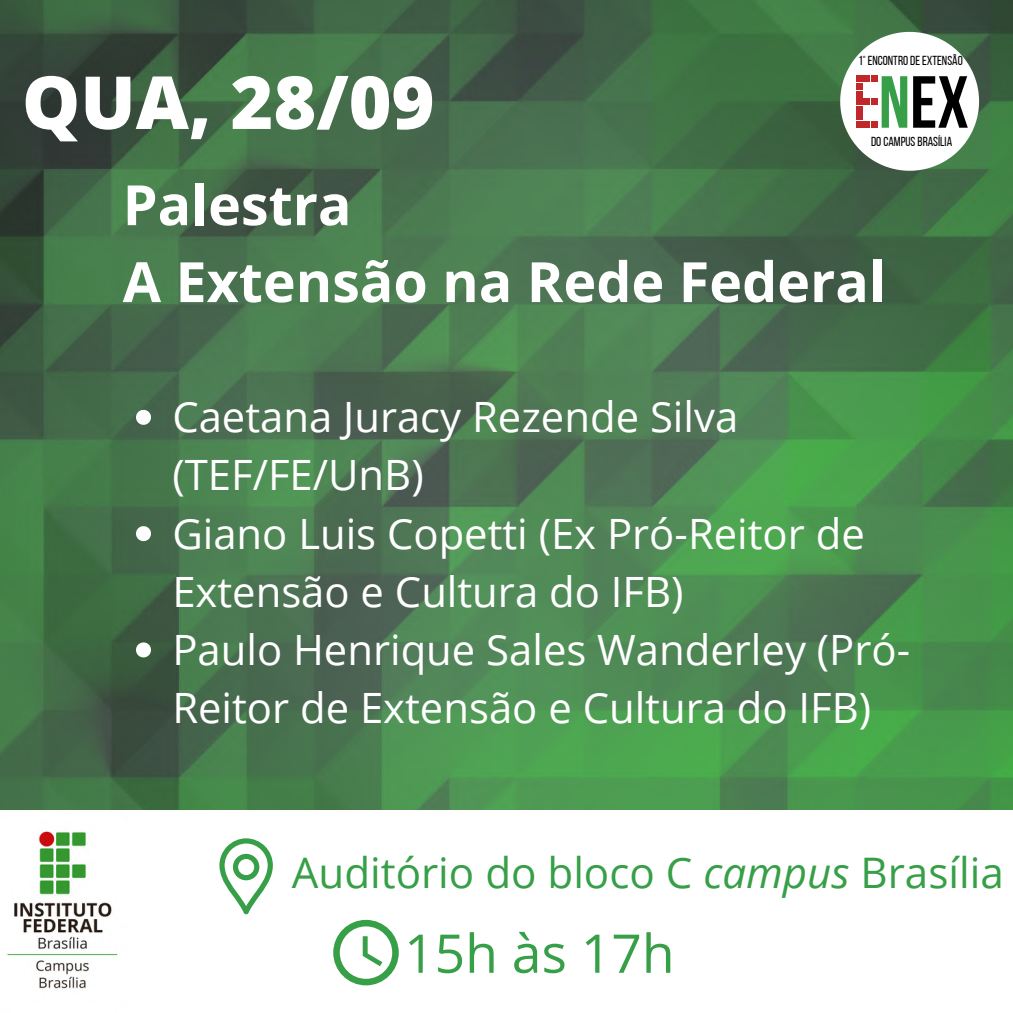
<style>
.page{position:relative;width:1013px;height:1013px;background:#fff}
.page>*{position:absolute;margin:0;border:0;box-sizing:border-box;transform-origin:0 0}
.t1{font:73.5px "Bebas Neue Cyrillic";color:#000}
.t2{font:800 73.25px "Open Sans";color:#fff}
.t3{font:700 55.5px/76.9px "Open Sans";color:#fff}
.t4{font:53.38px "Open Sans";color:#369f47}
.t5{font:42.12px "Open Sans";color:#369f47}
.t6{font:41.75px/58.1px "Open Sans";color:#fff}
.t7{font:13.12px "Bebas Neue";color:#000}
.s1{color:#369f47}
.s2{font-style:italic}
</style>
<div class="page">
<img style="left:0;top:0;width:1012px;height:810px">
<svg style="left:840px;top:32px;width:139px;height:139px"></svg>
<div style="left:855px;top:99px;width:7px;height:6px;background:#c0292a"></div>
<div style="left:863px;top:121px;width:7px;height:7px;background:#c0292a"></div>
<div style="left:871px;top:121px;width:6px;height:7px;background:#c0292a"></div>
<div style="left:855px;top:121px;width:7px;height:7px;background:#c0292a"></div>
<svg style="left:136px;top:410px;width:15px;height:15px"></svg>
<svg style="left:136px;top:526px;width:15px;height:15px"></svg>
<svg style="left:136px;top:642px;width:15px;height:15px"></svg>
<svg style="left:219px;top:838px;width:54px;height:76px"></svg>
<svg style="left:333px;top:919px;width:66px;height:66px"></svg>
<img style="left:7px;top:831px;width:111px;height:158px">
<h2 class="t2" style="left:22px;top:51px;width:414px">QUA, 28/09</h2>
<p class="t7" style="left:858px;top:55px;width:106px">1° ENCONTRODEEXTENSÃO</p>
<h1 class="t1" style="left:878px;top:73px;width:92px"><span class="s1">N</span>EX</h1>
<p class="t7" style="left:871px;top:136px;width:83px">DOCAMPUSBRASÍLIA</p>
<h3 class="t3" style="left:123px;top:165px;width:764px">Palestra<br>A Extensão na Rede Federal</h3>
<p class="t6" style="left:172px;top:387px;width:739px">Caetana Juracy Rezende Silva (TEF/FE/UnB)<br>Giano Luis Copetti (Ex Pró-Reitor de<br>Extensão e Cultura do IFB)<br>Paulo Henrique Sales Wanderley (Pró-<br>Reitor de Extensão e Cultura do IFB)</p>
<p class="t5" style="left:292px;top:842px;width:713px">Auditório do bloco C <span class="s2">campus</span> Brasília</p>
<p class="t4" style="left:404px;top:915px;width:272px">15h às 17h</p>
</div>
